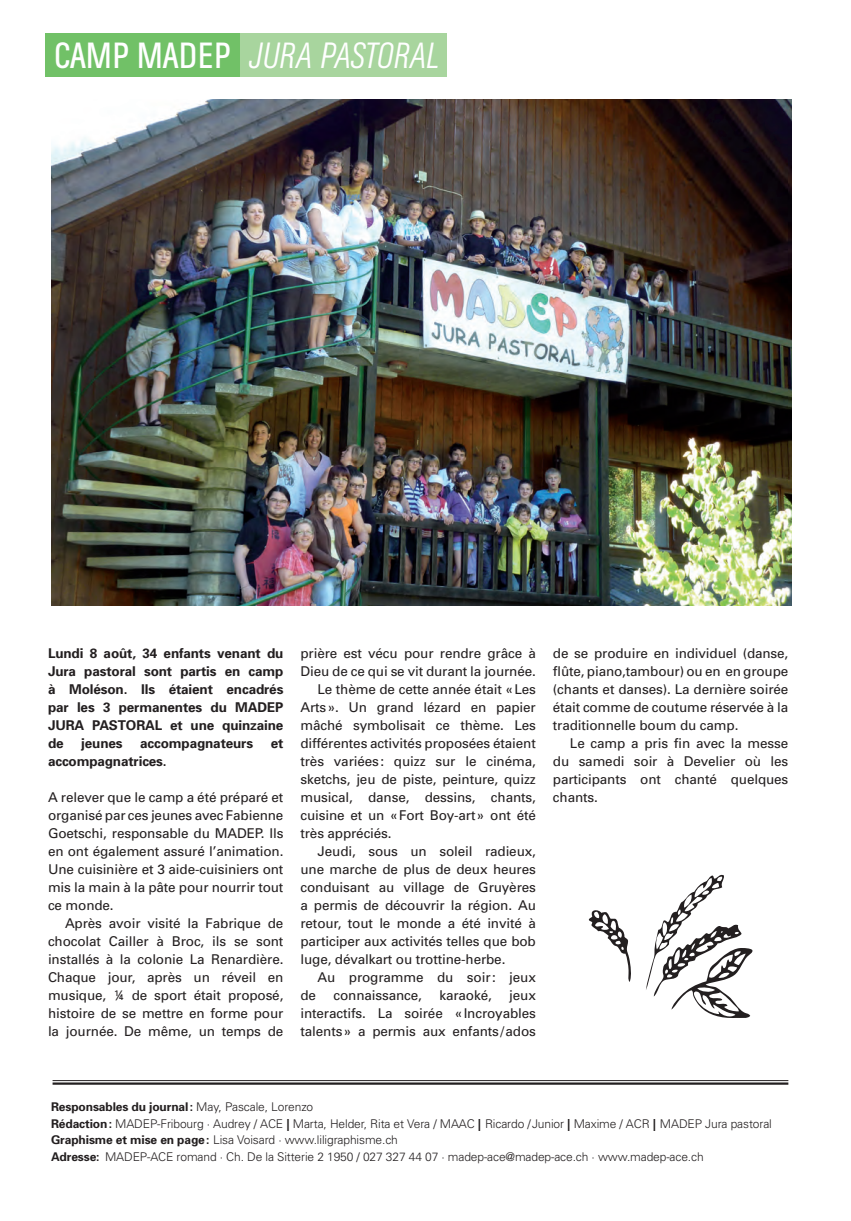
<style>
.page{position:relative;width:851px;height:1221px;background:#fff}
.page>*{position:absolute;margin:0;border:0;box-sizing:border-box;transform-origin:0 0}
.t1{font:italic 300 36px "AG Buch Condensed BQ";color:#fff}
.t2{font:13.5px/18px "Univers";letter-spacing:-.01em;color:#231f20;text-align:justify}
.t3{font:700 13.5px/18px "Univers";letter-spacing:-.01em;color:#231f20;text-align:justify}
.t4{font:300 12px/16.5px "Univers";letter-spacing:-.01em;color:#231f20}
.s1{font-weight:400;font-style:normal}
.s2{font-weight:700}
.s3{font-weight:900}
</style>
<div class="page">
<div style="left:240px;top:33px;width:206px;height:44px;background:#a8d59e"></div>
<div style="left:45px;top:33px;width:195px;height:44px;background:#71c167"></div>
<img style="left:52px;top:100px;width:739px;height:505px">
<svg style="left:588px;top:910px;width:43px;height:71px"></svg>
<svg style="left:646px;top:874px;width:107px;height:144px"></svg>
<hr style="left:53px;top:1082px;width:735px;height:2px;background:#231f20">
<hr style="left:53px;top:1080px;width:735px;height:1px;background:#231f20">
<h1 class="t1" style="left:54px;top:35px;width:385px"><span class="s1">CAMP MADEP</span> JURA PASTORAL</h1>
<p class="t3" style="left:48px;top:644px;width:237px">Lundi 8 août, 34 enfants venant du Jura pastoral sont partis en camp à Moléson. Ils étaient encadrés par les 3 permanentes du MADEP JURA PASTORAL et une quinzaine de</p>
<p class="t3" style="left:81px;top:734px;width:43px">jeunes</p>
<p class="t3" style="left:140px;top:734px;width:114px">accompagnateurs</p>
<p class="t3" style="left:271px;top:734px;width:14px">et</p>
<p class="t3" style="left:48px;top:752px;width:120px">accompagnatrices.</p>
<p class="t2" style="left:48px;top:788px;width:237px">A relever que le camp a été préparé et organisé par ces jeunes avec Fabienne Goetschi, responsable du MADEP. Ils en ont également assuré l’animation.<br>Une cuisinière et 3 aide-cuisiniers ont mis la main à la pâte pour nourrir tout ce monde.</p>
<p class="t2" style="left:48px;top:914px;width:237px;text-indent:17px">Après avoir visité la Fabrique de chocolat Cailler à Broc, ils se sont installés à la colonie La Renardière.<br>Chaque jour, après un réveil en musique, ¼ de sport était proposé, histoire de se mettre en forme pour la journée. De même, un temps de</p>
<p class="t2" style="left:300px;top:644px;width:237px">prière est vécu pour rendre grâce à</p>
<p class="t2" style="left:300px;top:662px;width:237px">Dieu de ce qui se vit durant la journée.</p>
<p class="t2" style="left:317px;top:680px;width:220px">Le thème de cette année était «Les</p>
<p class="t2" style="left:300px;top:698px;width:237px">Arts». Un grand lézard en papier</p>
<p class="t2" style="left:300px;top:716px;width:237px">mâché symbolisait ce thème. Les</p>
<p class="t2" style="left:300px;top:734px;width:237px">différentes activités proposées étaient</p>
<p class="t2" style="left:300px;top:752px;width:237px">très variées: quizz sur le cinéma,</p>
<p class="t2" style="left:300px;top:770px;width:237px">sketchs, jeu de piste, peinture, quizz</p>
<p class="t2" style="left:300px;top:788px;width:237px">musical, danse, dessins, chants,</p>
<p class="t2" style="left:300px;top:806px;width:237px">cuisine et un «Fort Boy-art» ont été</p>
<p class="t2" style="left:300px;top:824px;width:93px">très appréciés.</p>
<p class="t2" style="left:317px;top:842px;width:220px">Jeudi, sous un soleil radieux,</p>
<p class="t2" style="left:300px;top:860px;width:237px">une marche de plus de deux heures</p>
<p class="t2" style="left:300px;top:878px;width:237px">conduisant au village de Gruyères</p>
<p class="t2" style="left:300px;top:896px;width:237px">a permis de découvrir la région. Au</p>
<p class="t2" style="left:300px;top:914px;width:237px">retour, tout le monde a été invité à</p>
<p class="t2" style="left:300px;top:932px;width:237px">participer aux activités telles que bob</p>
<p class="t2" style="left:300px;top:950px;width:206px">luge, dévalkart ou trottine-herbe.</p>
<p class="t2" style="left:317px;top:968px;width:220px">Au programme du soir: jeux</p>
<p class="t2" style="left:300px;top:986px;width:17px">de</p>
<p class="t2" style="left:333px;top:986px;width:90px">connaissance,</p>
<p class="t2" style="left:439px;top:986px;width:54px">karaoké,</p>
<p class="t2" style="left:300px;top:986px;width:237px;text-indent:209px">jeux interactifs. La soirée «Incroyables talents» a permis aux enfants/ados</p>
<p class="t2" style="left:553px;top:644px;width:237px">de se produire en individuel (danse, flûte, piano,tambour) ou en en groupe (chants et danses). La dernière soirée était comme de coutume réservée à la traditionnelle boum du camp.</p>
<p class="t2" style="left:553px;top:734px;width:237px;text-indent:17px">Le camp a pris fin avec la messe du samedi soir à Develier où les participants ont chanté quelques chants.</p>
<p class="t4" style="left:51px;top:1098px;width:722px"><span class="s2">Responsables du journal:</span> May, Pascale, Lorenzo<br><span class="s2">Rédaction:</span> MADEP-Fribourg · Audrey / ACE <span class="s3">|</span> Marta, Helder, Rita et Vera / MAAC <span class="s3">|</span> Ricardo /Junior <span class="s3">|</span> Maxime / ACR <span class="s3">|</span> MADEP Jura pastoral <span class="s2">Graphisme et mise en page:</span> Lisa Voisard · www.liligraphisme.ch<br><span class="s2">Adresse:</span> MADEP-ACE romand · Ch. De la Sitterie 2 1950 / 027 327 44 07 · madep-ace@madep-ace.ch · www.madep-ace.ch</p>
</div>
